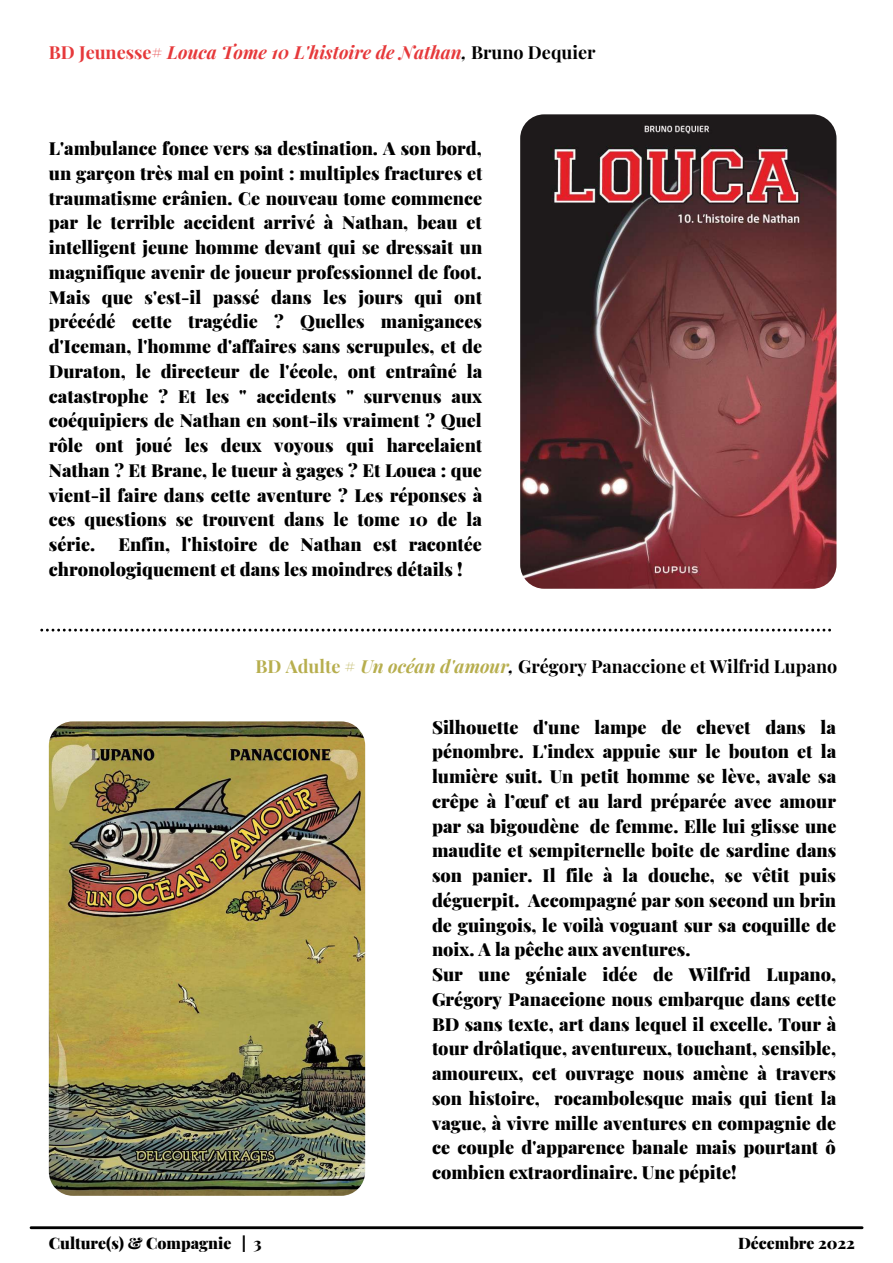
<style>
.page{position:relative;width:893px;height:1263px;background:#fff}
.page>*{position:absolute;margin:0;border:0;box-sizing:border-box;transform-origin:0 0}
.t1{font:900 18px/24.8px "Playfair Display";color:#000}
.t2{font:700 18px "Playfair Display";color:#000}
.t3{font:italic 700 18px "Playfair Display";color:#e6393b}
.t4{font:900 15.83px "Playfair Display";color:#000}
.s1{font-style:normal}
.s2{color:#000}
.s3{font-style:normal;color:#000}
.s4{color:#b7ae4e}
.s5{font-style:italic;color:#b7ae4e}
.s6{font-style:italic}
</style>
<div class="page">
<hr style="left:31px;top:1226px;width:831px;height:3px;background:#000">
<img style="left:520px;top:114px;width:316px;height:475px;border-radius:24px">
<img style="left:49px;top:721px;width:316px;height:475px;border-radius:24px">
<svg style="left:40px;top:629px;width:791px;height:2px"></svg>
<p class="t3" style="left:49px;top:40px;width:548px"><span class="s1">BD Jeunesse#</span> Louca Tome 10 L'histoire de Nathan<span class="s2">,</span> <span class="s3">Bruno Dequier</span></p>
<p class="t1" style="left:49px;top:135px;width:435px;text-align:justify">L'ambulance fonce vers sa destination. A son bord, un garçon très mal en point : multiples fractures et traumatisme crânien. Ce nouveau tome commence par le terrible accident arrivé à Nathan, beau et intelligent jeune homme devant qui se dressait un magnifique avenir de joueur professionnel de foot.<br>Mais que s'est-il passé dans les jours qui ont précédé cette tragédie ? Quelles manigances d'Iceman, l'homme d'affaires sans scrupules, et de Duraton, le directeur de l'école, ont entraîné la catastrophe ? Et les " accidents " survenus aux coéquipiers de Nathan en sont-ils vraiment ? Quel rôle ont joué les deux voyous qui harcelaient Nathan ? Et Brane, le tueur à gages ? Et Louca : que vient-il faire dans cette aventure ? Les réponses à ces questions se trouvent dans le tome 10 de la série.</p>
<p class="t1" style="left:49px;top:531px;width:435px;text-indent:69px">Enfin, l'histoire de Nathan est racontée chronologiquement et dans les moindres détails !</p>
<p class="t2" style="left:255px;top:653px;width:583px"><span class="s4">BD Adulte #</span> <span class="s5">Un océan d'amour</span><span class="s6">,</span> Grégory Panaccione et Wilfrid Lupano</p>
<p class="t1" style="left:432px;top:714px;width:406px">Silhouette d'une lampe de chevet dans la pénombre. L'index appuie sur le bouton et la lumière suit. Un petit homme se lève, avale sa crêpe à l’œuf et au lard préparée avec amour par sa bigoudène de femme. Elle lui glisse une maudite et sempiternelle boite de sardine dans son panier. Il file à la douche, se vêtit puis déguerpit. Accompagné par son second un brin de guingois, le voilà voguant sur sa coquille de noix. A la pêche aux aventures.<br>Sur une géniale idée de Wilfrid Lupano, Grégory Panaccione nous embarque dans cette BD sans texte, art dans lequel il excelle. Tour à tour drôlatique, aventureux, touchant, sensible, amoureux, cet ouvrage nous amène à travers son histoire, rocambolesque mais qui tient la vague, à vivre mille aventures en compagnie de ce couple d'apparence banale mais pourtant ô combien extraordinaire. Une pépite!</p>
<p class="t4" style="left:49px;top:1232px;width:214px">Culture(s) &amp; Compagnie | 3</p>
<p class="t4" style="left:738px;top:1232px;width:118px">Décembre 2022</p>
</div>
